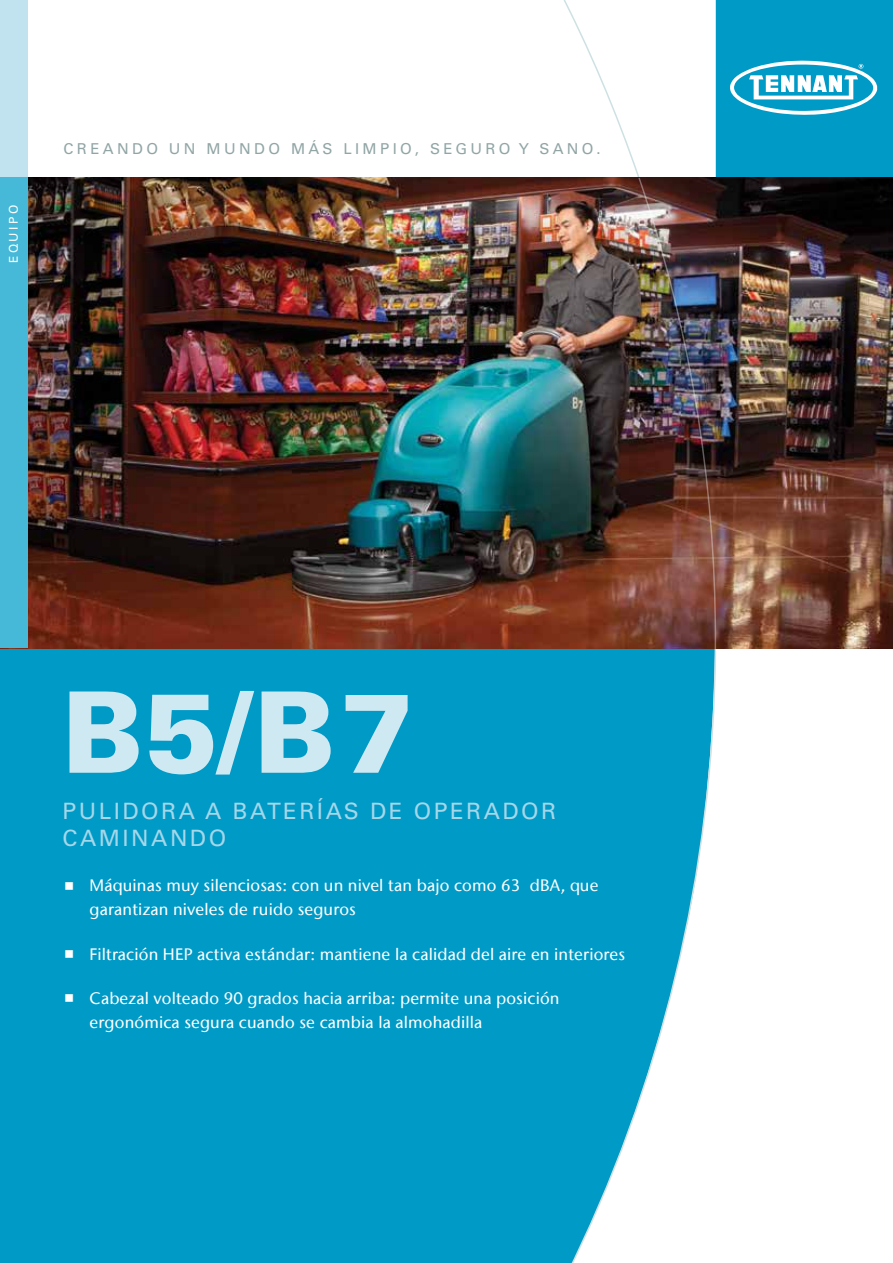
<style>
.page{position:relative;width:893px;height:1263px;background:#fff}
.page>*{position:absolute;margin:0;border:0;box-sizing:border-box;transform-origin:0 0}
.t1{font:900 112.5px "Univers LT Std";color:#cfe9f2}
.t2{font:22.5px/27px "Univers LT Std";letter-spacing:.11em;color:#a5d7e9}
.t3{font:500 16.5px/24px "Stone Sans IIITC Com";letter-spacing:.01em;color:#fff}
.t4{font:15px "Univers LT Std";letter-spacing:.225em;color:#91a5a5}
.t5{font:12px "Univers LT Std";letter-spacing:.225em;color:#fff}
</style>
<div class="page">
<div style="left:0;top:648px;width:893px;height:615px;background:#009ac7"></div>
<div style="left:717px;top:651px;width:176px;height:612px;background:#fff"></div>
<svg style="left:571px;top:651px;width:146px;height:612px"></svg>
<img style="left:27px;top:177px;width:528px;height:471px">
<div style="left:0;top:0;width:27px;height:177px;background:#c1e2ef"></div>
<div style="left:0;top:177px;width:27px;height:471px;background:#46b9d9"></div>
<img style="left:555px;top:0;width:338px;height:651px">
<p class="t5" style="left:6px;top:263px;width:61px;rotate:-90deg">EQUIPO</p>
<p class="t4" style="left:64px;top:139px;width:539px">CREANDO UN MUNDO MÁS LIMPIO, SEGURO Y SANO.</p>
<h1 class="t1" style="left:63px;top:662px;width:354px">B5/B7</h1>
<h2 class="t2" style="left:63px;top:797px;width:495px">PULIDORA A BATERÍAS DE OPERADOR<br>CAMINANDO</h2>
<p class="t3" style="left:90px;top:873px;width:510px">Máquinas muy silenciosas: con un nivel tan bajo como 63 dBA, que garantizan niveles de ruido seguros</p>
<p class="t3" style="left:90px;top:941px;width:537px">Filtración HEP activa estándar: mantiene la calidad del aire en interiores</p>
<p class="t3" style="left:90px;top:986px;width:471px">Cabezal volteado 90 grados hacia arriba: permite una posición ergonómica segura cuando se cambia la almohadilla</p>
</div>
